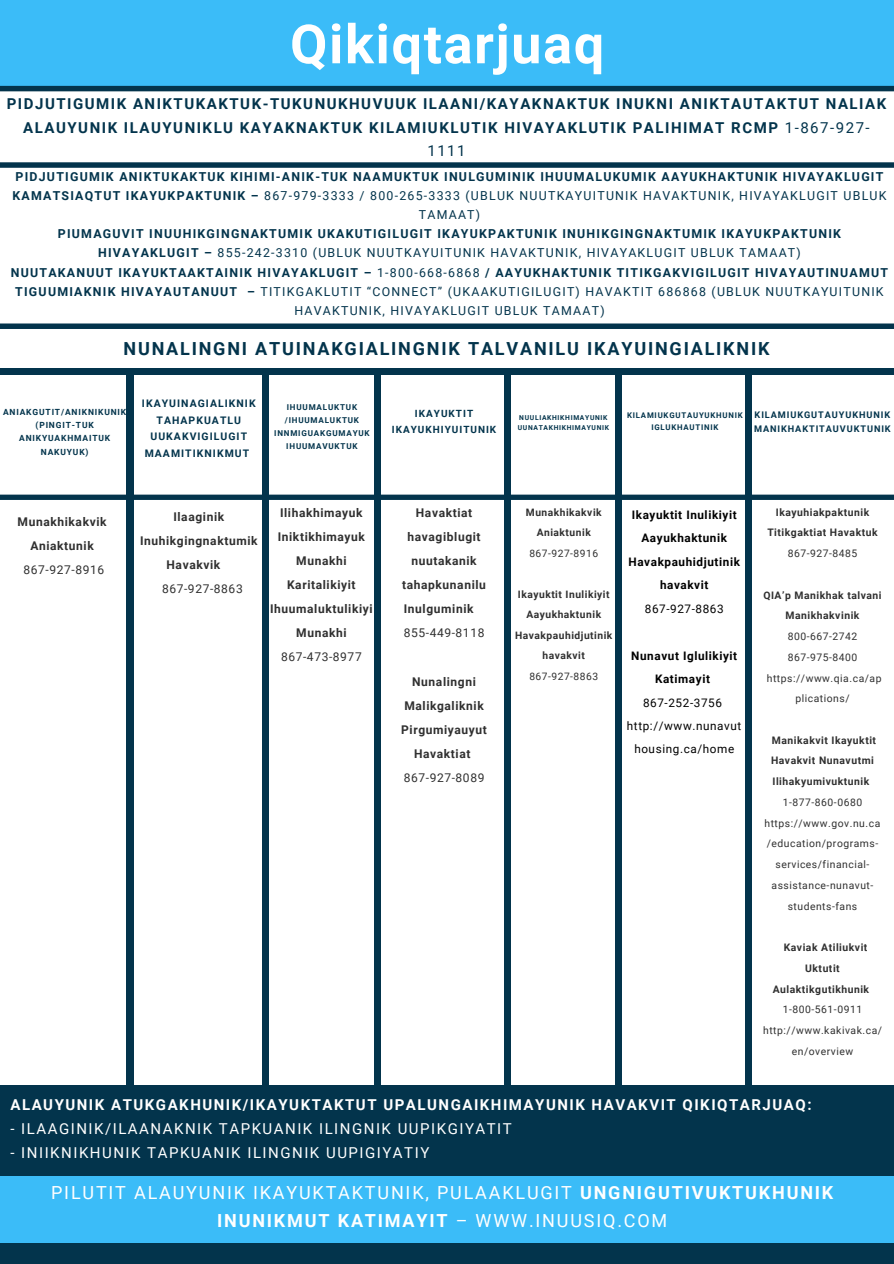
<style>
.page{position:relative;width:894px;height:1264px;background:#fff}
.page>*{position:absolute;margin:0;border:0;box-sizing:border-box;transform-origin:0 0}
.t1{font:700 54px "Roboto";letter-spacing:.03em;color:#fff}
.t2{font:18px/28.2px "Roboto";letter-spacing:.1em;color:#fff;text-align:center}
.t3{font:700 18px "Roboto";letter-spacing:.1em;color:#03344c}
.t4{font:700 15px/23.7px "Roboto";letter-spacing:.1em;color:#03344c;text-align:center}
.t5{font:15px "Roboto";letter-spacing:.1em;color:#fff}
.t6{font:700 15px "Roboto";letter-spacing:.1em;color:#fff}
.t7{font:700 12.3px/19px "Roboto";letter-spacing:.1em;color:#03344c;text-align:center}
.t8{font:700 12px/24px "Roboto";letter-spacing:.05em;color:#303030;text-align:center}
.t9{font:12px "Roboto";letter-spacing:.05em;color:#303030}
.t10{font:700 11.7px/23.4px "Roboto";letter-spacing:.05em;color:#000;text-align:center}
.t11{font:11.7px/23.4px "Roboto";letter-spacing:.05em;color:#000;text-align:center}
.t12{font:700 10.5px/16.5px "Roboto";letter-spacing:.1em;color:#03344c;text-align:center}
.t13{font:10.35px/20.7px "Roboto";letter-spacing:.05em;color:#303030;text-align:center}
.t14{font:700 10.35px/20.7px "Roboto";letter-spacing:.05em;color:#303030;text-align:center}
.t15{font:700 10.2px/20.5px "Roboto";letter-spacing:.05em;color:#303030;text-align:center}
.t16{font:10.2px "Roboto";letter-spacing:.05em;color:#303030}
.t17{font:700 9.9px/15.8px "Roboto";letter-spacing:.1em;color:#03344c;text-align:center}
.t18{font:700 9.15px/14.4px "Roboto";letter-spacing:.1em;color:#03344c}
.t19{font:700 8.4px/13.4px "Roboto";letter-spacing:.1em;color:#03344c;text-align:center}
.t20{font:700 8.1px/12.8px "Roboto";letter-spacing:.1em;color:#03344c;text-align:center}
.t21{font:700 7.8px/12.3px "Roboto";letter-spacing:.1em;color:#03344c;text-align:center}
.t22{font:700 6.75px/10.6px "Roboto";letter-spacing:.1em;color:#03344c}
.s1{font-weight:400}
.s2{font-weight:700}
</style>
<div class="page">
<div style="left:0;top:0;width:893px;height:88px;background:#3bbcf8"></div>
<svg style="left:0;top:85px;width:893px;height:7px;background:#215771"></svg>
<svg style="left:0;top:162px;width:893px;height:6px;background:#18455b"></svg>
<svg style="left:0;top:486px;width:893px;height:22px"></svg>
<div style="left:127px;top:375px;width:6px;height:888px;background:#03344c"></div>
<div style="left:262px;top:375px;width:6px;height:888px;background:#03344c"></div>
<div style="left:374px;top:375px;width:6px;height:888px;background:#03344c"></div>
<div style="left:504px;top:375px;width:6px;height:888px;background:#03344c"></div>
<div style="left:615px;top:371px;width:6px;height:892px;background:#03344c"></div>
<div style="left:745px;top:371px;width:6px;height:892px;background:#03344c"></div>
<div style="left:0;top:368px;width:893px;height:6px;background:#03344c"></div>
<svg style="left:0;top:323px;width:893px;height:6px;background:#18455b"></svg>
<div style="left:0;top:1241px;width:893px;height:22px;background:#03344c"></div>
<div style="left:0;top:1175px;width:893px;height:67px;background:#3bbcf8"></div>
<div style="left:0;top:1084px;width:893px;height:91px;background:#03344c"></div>
<h1 class="t1" style="left:290px;top:13px;width:315px">Qikiqtarjuaq</h1>
<p class="t4" style="left:7px;top:92px;width:880px">PIDJUTIGUMIK ANIKTUKAKTUK-TUKUNUKHUVUUK ILAANI/KAYAKNAKTUK INUKNI ANIKTAUTAKTUT NALIAK<br>ALAUYUNIK ILAUYUNIKLU KAYAKNAKTUK KILAMIUKLUTIK HIVAYAKLUTIK PALIHIMAT RCMP <span class="s1">1-867-927-<br>1111</span></p>
<p class="t7" style="left:12px;top:167px;width:875px">PIDJUTIGUMIK ANIKTUKAKTUK KIHIMI-ANIK-TUK NAAMUKTUK INULGUMINIK IHUUMALUKUMIK AAYUKHAKTUNIK HIVAYAKLUGIT<br>KAMATSIAQTUT IKAYUKPAKTUNIK – <span class="s1">867-979-3333 / 800-265-3333 (UBLUK NUUTKAYUITUNIK HAVAKTUNIK, HIVAYAKLUGIT UBLUK<br>TAMAAT)</span></p>
<p class="t7" style="left:11px;top:224px;width:878px">PIUMAGUVIT INUUHIKGINGNAKTUMIK UKAKUTIGILUGIT IKAYUKPAKTUNIK INUHIKGINGNAKTUMIK IKAYUKPAKTUNIK HIVAYAKLUGIT – <span class="s1">855-242-3310 (UBLUK NUUTKAYUITUNIK HAVAKTUNIK, HIVAYAKLUGIT UBLUK TAMAAT)<br></span>NUUTAKANUUT IKAYUKTAAKTAINIK HIVAYAKLUGIT – <span class="s1">1-800-668-6868</span> / AAYUKHAKTUNIK TITIKGAKVIGILUGIT HIVAYAUTINUAMUT TIGUUMIAKNIK HIVAYAUTANUUT – <span class="s1">TITIKGAKLUTIT “CONNECT” (UKAAKUTIGILUGIT) HAVAKTIT 686868 (UBLUK NUUTKAYUITUNIK HAVAKTUNIK, HIVAYAKLUGIT UBLUK TAMAAT)</span></p>
<h2 class="t3" style="left:123px;top:338px;width:647px">NUNALINGNI ATUINAKGIALINGNIK TALVANILU IKAYUINGIALIKNIK</h2>
<p class="t19" style="left:3px;top:405px;width:125px">ANIAKGUTIT/ANIKNIKUNIK (PINGIT-TUK<br>ANIKYUAKHMAITUK<br>NAKUYUK)</p>
<p class="t12" style="left:142px;top:395px;width:115px">IKAYUINAGIALIKNIK<br>TAHAPKUATLU<br>UUKAKVIGILUGIT<br>MAAMITIKNIKMUT</p>
<p class="t20" style="left:274px;top:401px;width:97px">IHUUMALUKTUK /IHUUMALUKTUK<br>INNMIGUAKGUMAYUK<br>IHUUMAVUKTUK</p>
<p class="t17" style="left:392px;top:406px;width:106px">IKAYUKTIT<br>IKAYUKHIYUITUNIK</p>
<p class="t22" style="left:517px;top:412px;width:93px">NUULIAKHIKHIMAYUNIK<br>UUNATAKHIKHIMAYUNIK</p>
<p class="t21" style="left:627px;top:409px;width:117px">KILAMIUKGUTAUYUKHUNIK<br>IGLUKHAUTINIK</p>
<p class="t18" style="left:754px;top:407px;width:138px">KILAMIUKGUTAUYUKHUNIK<br>MANIKHAKTITAUVUKTUNIK</p>
<p class="t8" style="left:18px;top:510px;width:90px">Munakhikakvik<br>Aniaktunik</p>
<p class="t9" style="left:24px;top:563px;width:82px">867-927-8916</p>
<p class="t8" style="left:173px;top:505px;width:52px">Ilaaginik</p>
<p class="t8" style="left:140px;top:529px;width:119px">Inuhikgingnaktumik</p>
<p class="t8" style="left:166px;top:553px;width:55px">Havakvik</p>
<p class="t9" style="left:162px;top:582px;width:82px">867-927-8863</p>
<p class="t8" style="left:270px;top:501px;width:104px">Ilihakhimayuk<br>Iniktikhimayuk<br>Munakhi<br>Karitalikiyit<br>Ihuumaluktulikiyi<br>Munakhi</p>
<p class="t9" style="left:281px;top:650px;width:82px">867-473-8977</p>
<p class="t8" style="left:416px;top:501px;width:58px">Havaktiat</p>
<p class="t8" style="left:407px;top:525px;width:75px">havagiblugit</p>
<p class="t8" style="left:411px;top:549px;width:67px">nuutakanik</p>
<p class="t8" style="left:402px;top:573px;width:85px">tahapkunanilu</p>
<p class="t8" style="left:404px;top:597px;width:71px">Inulguminik</p>
<p class="t9" style="left:403px;top:626px;width:82px">855-449-8118</p>
<p class="t8" style="left:401px;top:669px;width:87px">Nunalingni<br>Malikgaliknik<br>Pirgumiyauyut<br>Havaktiat</p>
<p class="t9" style="left:403px;top:770px;width:82px">867-927-8089</p>
<p class="t15" style="left:525px;top:502px;width:77px">Munakhikakvik<br>Aniaktunik</p>
<p class="t16" style="left:529px;top:547px;width:70px">867-927-8916</p>
<p class="t15" style="left:515px;top:584px;width:99px">Ikayuktit Inulikiyit<br>Aayukhaktunik<br>Havakpauhidjutinik havakvit</p>
<p class="t16" style="left:529px;top:670px;width:70px">867-927-8863</p>
<p class="t10" style="left:628px;top:503px;width:113px">Ikayuktit Inulikiyit<br>Aayukhaktunik<br>Havakpauhidjutinik havakvit</p>
<p class="t11" style="left:644px;top:597px;width:80px">867-927-8863</p>
<p class="t10" style="left:631px;top:644px;width:107px">Nunavut Iglulikiyit<br>Katimayit</p>
<p class="t11" style="left:626px;top:691px;width:116px">867-252-3756 http://www.nunavut housing.ca/home</p>
<p class="t14" style="left:767px;top:502px;width:112px">Ikayuhiakpaktunik<br>Titikgaktiat Havaktuk</p>
<p class="t13" style="left:787px;top:543px;width:71px">867-927-8485</p>
<p class="t14" style="left:763px;top:584px;width:120px">QIA’p Manikhak talvani<br>Manikhakvinik</p>
<p class="t13" style="left:766px;top:626px;width:116px">800-667-2742<br>867-975-8400 https://www.qia.ca/ap plications/</p>
<p class="t14" style="left:770px;top:730px;width:106px;text-align:left">Manikakvit Ikayuktit<br>Havakvit Nunavutmi<br>Ilihakyumivuktunik</p>
<p class="t13" style="left:764px;top:792px;width:117px">1-877-860-0680 https://www.gov.nu.ca /education/programs&shy;services/financial&shy;assistance-nunavut&shy;students-fans</p>
<p class="t14" style="left:783px;top:937px;width:85px">Kaviak Atiliukvit</p>
<p class="t14" style="left:805px;top:957px;width:36px">Uktutit</p>
<p class="t14" style="left:772px;top:978px;width:98px">Aulaktikgutikhunik</p>
<p class="t13" style="left:763px;top:999px;width:120px">1-800-561-0911 http://www.kakivak.ca/ en/overview</p>
<p class="t6" style="left:10px;top:1096px;width:802px">ALAUYUNIK ATUKGAKHUNIK/IKAYUKTAKTUT UPALUNGAIKHIMAYUNIK HAVAKVIT QIKIQTARJUAQ:</p>
<p class="t5" style="left:10px;top:1120px;width:502px">- ILAAGINIK/ILAANAKNIK TAPKUANIK ILINGNIK UUPIKGIYATIT</p>
<p class="t5" style="left:10px;top:1143px;width:420px">- INIIKNIKHUNIK TAPKUANIK ILINGNIK UUPIGIYATIY</p>
<h2 class="t2" style="left:51px;top:1178px;width:783px">PILUTIT ALAUYUNIK IKAYUKTAKTUNIK, PULAAKLUGIT <span class="s2">UNGNIGUTIVUKTUKHUNIK<br>INUNIKMUT KATIMAYIT</span> – WWW.INUUSIQ.COM</h2>
</div>
